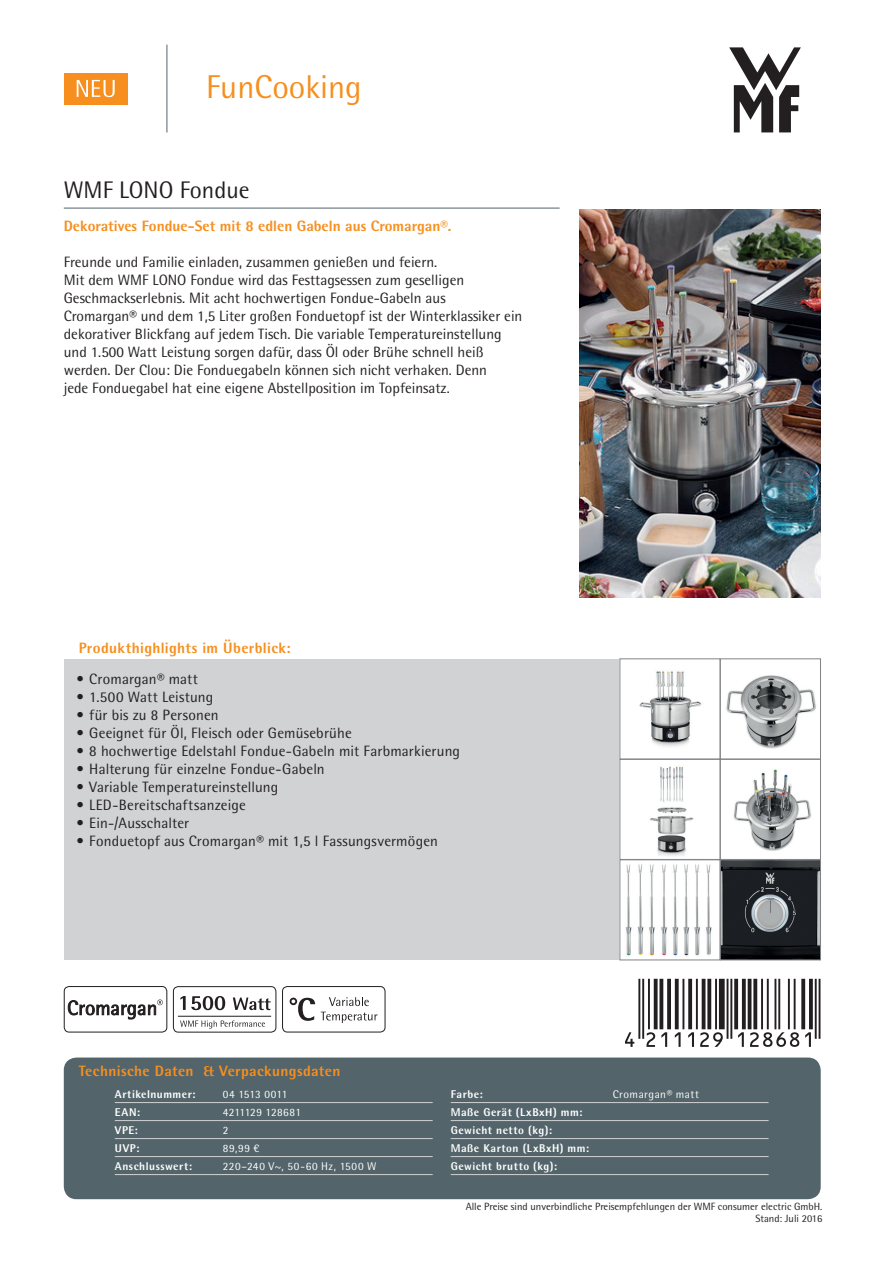
<style>
.page{position:relative;width:893px;height:1263px;background:#fff}
.page>*{position:absolute;margin:0;border:0;box-sizing:border-box;transform-origin:0 0}
.t1{font:33px "WMF Rotis";color:#f68f1e}
.t2{font:24px "WMF Rotis";color:#231f20}
.t3{font:15px/18px "WMF Rotis";color:#231f20}
.t4{font:700 15px "WMF Rotis";letter-spacing:.015em;color:#f68f1e}
.t5{font:700 11.25px/18px "WMF Rotis";letter-spacing:.045em;color:#fff}
.t6{font:11.25px "WMF Rotis";letter-spacing:.04em;color:#fff}
.t7{font:11.25px "WMF Rotis";letter-spacing:.01em;color:#fff}
.t8{font:11.25px "WMF Rotis";letter-spacing:-.005em;color:#fff}
.t9{font:10.5px "WMF Rotis";color:#231f20}
</style>
<div class="page">
<svg style="left:729px;top:47px;width:72px;height:85px"></svg>
<div style="left:64px;top:659px;width:556px;height:300px;background:#d1d2d4"></div>
<img style="left:625px;top:671px;width:194px;height:287px">
<div style="left:620px;top:860px;width:100px;height:100px;border:1px solid #808285"></div>
<div style="left:720px;top:860px;width:101px;height:100px;border:1px solid #808285"></div>
<div style="left:620px;top:759px;width:100px;height:101px;border:1px solid #808285"></div>
<div style="left:720px;top:759px;width:101px;height:101px;border:1px solid #808285"></div>
<div style="left:620px;top:659px;width:100px;height:100px;border:1px solid #808285"></div>
<div style="left:720px;top:659px;width:101px;height:100px;border:1px solid #808285"></div>
<div style="left:64px;top:1057px;width:757px;height:142px;background:#53646a;border-radius:13px"></div>
<hr style="left:115px;top:1102px;width:318px;height:1px;background:#d1d2d4">
<hr style="left:115px;top:1120px;width:318px;height:1px;background:#d1d2d4">
<hr style="left:115px;top:1138px;width:318px;height:1px;background:#d1d2d4">
<hr style="left:115px;top:1156px;width:318px;height:1px;background:#d1d2d4">
<hr style="left:115px;top:1174px;width:318px;height:1px;background:#d1d2d4">
<hr style="left:451px;top:1102px;width:318px;height:1px;background:#d1d2d4">
<hr style="left:451px;top:1120px;width:318px;height:1px;background:#d1d2d4">
<hr style="left:451px;top:1138px;width:318px;height:1px;background:#d1d2d4">
<hr style="left:451px;top:1156px;width:318px;height:1px;background:#d1d2d4">
<hr style="left:451px;top:1174px;width:318px;height:1px;background:#d1d2d4">
<img style="left:579px;top:209px;width:241px;height:388px">
<div style="left:64px;top:986px;width:103px;height:46px;border:1px solid #231f20;border-radius:5px"></div>
<svg style="left:68px;top:999px;width:95px;height:20px"></svg>
<div style="left:173px;top:986px;width:103px;height:46px;border:1px solid #231f20;border-radius:5px"></div>
<hr style="left:178px;top:1016px;width:93px;height:1px;background:#231f20">
<svg style="left:180px;top:1020px;width:85px;height:9px"></svg>
<svg style="left:180px;top:996px;width:45px;height:14px"></svg>
<svg style="left:233px;top:997px;width:38px;height:13px"></svg>
<div style="left:282px;top:986px;width:103px;height:46px;border:1px solid #231f20;border-radius:5px"></div>
<svg style="left:329px;top:997px;width:40px;height:9px"></svg>
<svg style="left:321px;top:1012px;width:56px;height:11px"></svg>
<svg style="left:290px;top:997px;width:25px;height:24px"></svg>
<div style="left:64px;top:73px;width:64px;height:31px;background:#f68f1e"></div>
<svg style="left:77px;top:80px;width:38px;height:17px"></svg>
<hr style="left:167px;top:45px;width:1px;height:87px;background:#53646a">
<hr style="left:64px;top:208px;width:496px;height:1px;background:#53646a">
<svg style="left:625px;top:979px;width:195px;height:68px"></svg>
<h1 class="t1" style="left:206px;top:67px;width:157px">FunCooking</h1>
<h2 class="t2" style="left:64px;top:175px;width:187px">WMF LONO Fondue</h2>
<p class="t4" style="left:64px;top:216px;width:389px">Dekoratives Fondue-Set mit 8 edlen Gabeln aus Cromargan®.</p>
<p class="t3" style="left:64px;top:253px;width:460px">Freunde und Familie einladen, zusammen genießen und feiern.<br>Mit dem WMF LONO Fondue wird das Festtagsessen zum geselligen Geschmackserlebnis. Mit acht hochwertigen Fondue-Gabeln aus Cromargan® und dem 1,5 Liter großen Fonduetopf ist der Winterklassiker ein dekorativer Blickfang auf jedem Tisch. Die variable Temperatureinstellung und 1.500 Watt Leistung sorgen dafür, dass Öl oder Brühe schnell heiß werden. Der Clou: Die Fonduegabeln können sich nicht verhaken. Denn<br>jede Fonduegabel hat eine eigene Abstellposition im Topfeinsatz.</p>
<p class="t4" style="left:79px;top:638px;width:213px">Produkthighlights im Überblick:</p>
<p class="t3" style="left:77px;top:670px;width:123px">• Cromargan® matt</p>
<p class="t3" style="left:77px;top:688px;width:138px">• 1.500 Watt Leistung</p>
<p class="t3" style="left:77px;top:706px;width:144px">• für bis zu 8 Personen</p>
<p class="t3" style="left:77px;top:724px;width:277px">• Geeignet für Öl, Fleisch oder Gemüsebrühe</p>
<p class="t3" style="left:77px;top:742px;width:385px">• 8 hochwertige Edelstahl Fondue-Gabeln mit Farbmarkierung</p>
<p class="t3" style="left:77px;top:760px;width:250px">• Halterung für einzelne Fondue-Gabeln</p>
<p class="t3" style="left:77px;top:778px;width:203px">• Variable Temperatureinstellung</p>
<p class="t3" style="left:77px;top:796px;width:171px">• LED-Bereitschaftsanzeige</p>
<p class="t3" style="left:77px;top:814px;width:114px">• Ein-/Ausschalter</p>
<p class="t3" style="left:77px;top:832px;width:363px">• Fonduetopf aus Cromargan® mit 1,5 l Fassungsvermögen</p>
<p class="t4" style="left:79px;top:1061px;width:263px">Technische Daten &amp; Verpackungsdaten</p>
<p class="t5" style="left:115px;top:1085px;width:82px">Artikelnummer:</p>
<p class="t8" style="left:223px;top:1088px;width:66px">04 1513 0011</p>
<p class="t5" style="left:115px;top:1103px;width:27px">EAN:</p>
<p class="t7" style="left:223px;top:1106px;width:80px">4211129 128681</p>
<p class="t5" style="left:115px;top:1121px;width:25px">VPE:</p>
<p class="t6" style="left:223px;top:1124px;width:7px">2</p>
<p class="t5" style="left:115px;top:1139px;width:26px">UVP:</p>
<p class="t6" style="left:223px;top:1142px;width:38px">89,99 €</p>
<p class="t5" style="left:115px;top:1157px;width:79px">Anschlusswert:</p>
<p class="t6" style="left:223px;top:1160px;width:155px">220–240 V~, 50-60 Hz, 1500 W</p>
<p class="t5" style="left:451px;top:1085px;width:34px">Farbe:</p>
<p class="t6" style="left:613px;top:1088px;width:88px">Cromargan® matt</p>
<p class="t5" style="left:451px;top:1103px;width:140px">Maße Gerät (LxBxH) mm:<br>Gewicht netto (kg):<br>Maße Karton (LxBxH) mm:<br>Gewicht brutto (kg):</p>
<p class="t9" style="left:466px;top:1201px;width:358px">Alle Preise sind unverbindliche Preisempfehlungen der WMF consumer electric GmbH.</p>
<p class="t9" style="left:755px;top:1212px;width:69px">Stand: Juli 2016</p>
</div>
